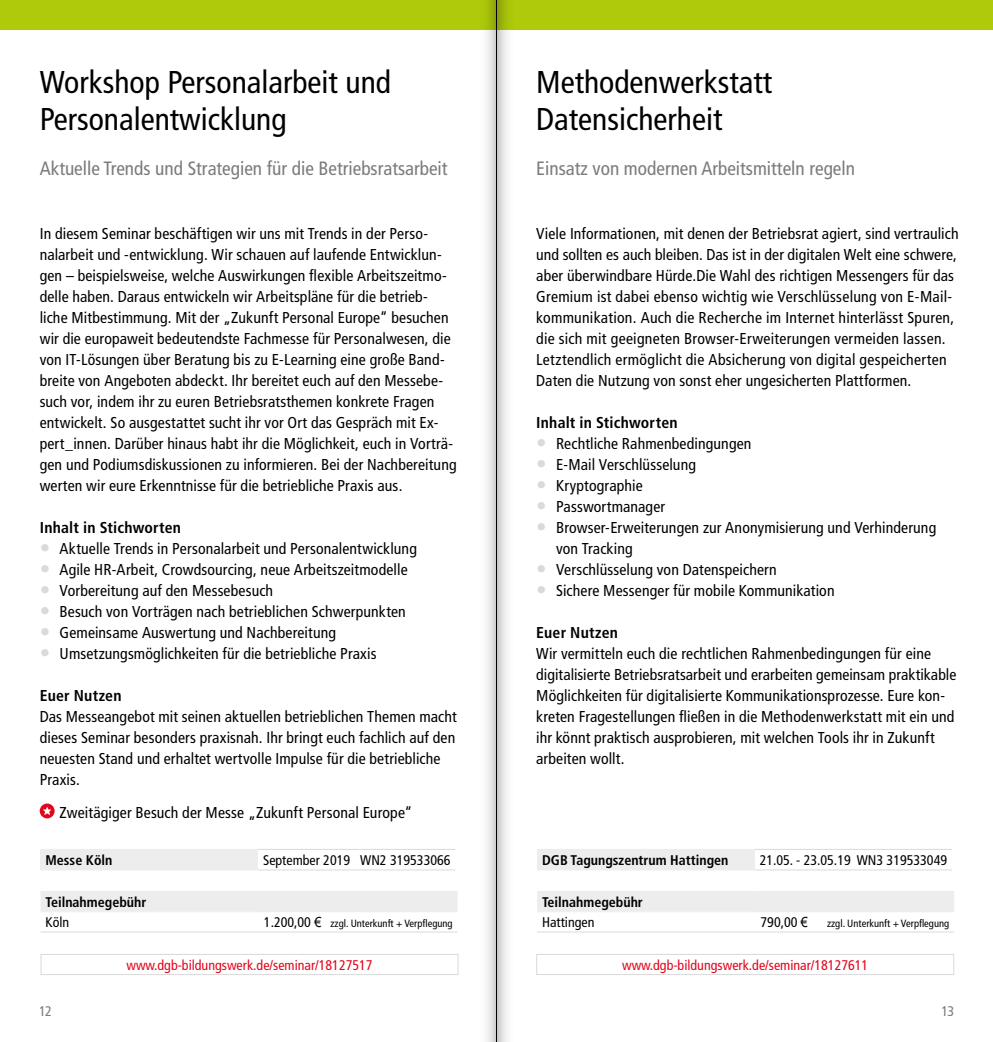
<style>
.page{position:relative;width:993px;height:1042px;background:#fff}
.page>*{position:absolute;margin:0;border:0;box-sizing:border-box;transform-origin:0 0}
.Headline_18_21{font:condensed 31.5px/36.8px "Frutiger";color:#000}
.Unterzeile_Head_11_1{font:condensed 19.25px "Frutiger";color:#7c7b7b}
.Headline_18_21-2{font:condensed 19.25px "Frutiger";color:#7c7b7b}
.Fliestext_9_12{font:condensed 15.75px/21px "Frutiger";letter-spacing:.01em;color:#000}
.Fließtext_fett_9_12{font:700 condensed 15.75px "Frutiger";letter-spacing:.015em;color:#000}
.Fliestext_9_12-2{font:700 condensed 15.75px "Frutiger";letter-spacing:.01em;color:#000}
.t1{font:condensed 14px "Frutiger";color:#e3051b}
.Tabellentext_8_8{font:condensed 14px "Frutiger";color:#000}
.t2{font:700 condensed 14px "Frutiger";color:#000}
.t3{font:condensed 14px "Frutiger";color:#7c7b7b}
.t4{font:condensed 10.5px "Frutiger";color:#000}
.s1{font-weight:900;font-size:21px;color:#dadada}
.s2{font-size:14px}
.s3{font-family:"Arial";font-stretch:normal;font-size:14px}
.s4{font-family:"Arial";font-stretch:normal}
</style>
<div class="page">
<div style="left:0;top:0;width:496px;height:30px;background:#afca0b"></div>
<div style="left:496px;top:0;width:496px;height:30px;background:#afca0b"></div>
<svg style="left:40px;top:803px;width:15px;height:15px"></svg>
<svg style="left:43px;top:807px;width:8px;height:8px"></svg>
<div style="left:41px;top:954px;width:417px;height:21px;border:1px solid #dadada"></div>
<div style="left:41px;top:849px;width:217px;height:21px;background:#ededed"></div>
<hr style="left:258px;top:849px;width:101px;height:1px;background:#dadada">
<hr style="left:359px;top:849px;width:96px;height:1px;background:#dadada">
<hr style="left:258px;top:869px;width:101px;height:1px;background:#dadada">
<hr style="left:359px;top:869px;width:96px;height:1px;background:#dadada">
<div style="left:41px;top:892px;width:416px;height:19px;background:#ededed"></div>
<hr style="left:41px;top:891px;width:218px;height:1px;background:#ededed">
<hr style="left:259px;top:891px;width:198px;height:1px;background:#ededed">
<hr style="left:41px;top:911px;width:218px;height:1px;background:#ededed">
<hr style="left:259px;top:911px;width:198px;height:1px;background:#ededed">
<hr style="left:41px;top:931px;width:218px;height:1px;background:#dadada">
<hr style="left:259px;top:931px;width:198px;height:1px;background:#dadada">
<div style="left:536px;top:954px;width:417px;height:21px;border:1px solid #dadada"></div>
<div style="left:537px;top:849px;width:217px;height:21px;background:#ededed"></div>
<hr style="left:754px;top:849px;width:101px;height:1px;background:#dadada">
<hr style="left:855px;top:849px;width:96px;height:1px;background:#dadada">
<hr style="left:754px;top:869px;width:101px;height:1px;background:#dadada">
<hr style="left:855px;top:869px;width:96px;height:1px;background:#dadada">
<div style="left:537px;top:892px;width:416px;height:19px;background:#ededed"></div>
<hr style="left:537px;top:891px;width:218px;height:1px;background:#ededed">
<hr style="left:755px;top:891px;width:198px;height:1px;background:#ededed">
<hr style="left:537px;top:911px;width:218px;height:1px;background:#ededed">
<hr style="left:755px;top:911px;width:198px;height:1px;background:#ededed">
<hr style="left:537px;top:931px;width:218px;height:1px;background:#dadada">
<hr style="left:755px;top:931px;width:198px;height:1px;background:#dadada">
<svg style="left:497px;top:0;width:10px;height:1042px"></svg>
<svg style="left:487px;top:0;width:9px;height:1042px"></svg>
<hr style="left:496px;top:0;width:1px;height:1042px;background:#000">
<p class="Headline_18_21" style="left:40px;top:64px;width:353px">Workshop Personalarbeit und<br>Personalentwicklung</p>
<p class="Unterzeile_Head_11_1" style="left:40px;top:157px;width:409px">Aktuelle Trends und Strategien für die Betriebsratsarbeit</p>
<p class="Fliestext_9_12" style="left:40px;top:223px;width:408px">In diesem Seminar beschäftigen wir uns mit Trends in der Perso&shy;nalarbeit und -entwicklung. Wir schauen auf laufende Entwicklun&shy;gen – beispielsweise, welche Auswirkungen flexible Arbeitszeitmo&shy;delle haben. Daraus entwickeln wir Arbeitspläne für die betrieb-</p>
<p class="Fliestext_9_12" style="left:40px;top:307px;width:418px">liche Mitbestimmung. Mit der „Zukunft Personal Europe“ besuchen wir die europaweit bedeutendste Fachmesse für Personalwesen, die von IT-Lösungen über Beratung bis zu E-Learning eine große Band&shy;breite von Angeboten abdeckt. Ihr bereitet euch auf den Messebe&shy;such vor, indem ihr zu euren Betriebsratsthemen konkrete Fragen entwickelt. So ausgestattet sucht ihr vor Ort das Gespräch mit Ex&shy;pert_innen. Darüber hinaus habt ihr die Möglichkeit, euch in Vorträ&shy;gen und Podiumsdiskussionen zu informieren. Bei der Nachbereitung werten wir eure Erkenntnisse für die betriebliche Praxis aus.</p>
<p class="Fließtext_fett_9_12" style="left:40px;top:518px;width:143px">Inhalt in Stichworten</p>
<p class="Fliestext_9_12" style="left:40px;top:538px;width:378px"><span class="s1">•</span> Aktuelle Trends in Personalarbeit und Personalentwicklung</p>
<p class="Fliestext_9_12" style="left:40px;top:559px;width:369px"><span class="s1">•</span> Agile HR-Arbeit, Crowdsourcing, neue Arbeitszeitmodelle</p>
<p class="Fliestext_9_12" style="left:40px;top:580px;width:235px"><span class="s1">•</span> Vorbereitung auf den Messebesuch</p>
<p class="Fliestext_9_12" style="left:40px;top:601px;width:367px"><span class="s1">•</span> Besuch von Vorträgen nach betrieblichen Schwerpunkten</p>
<p class="Fliestext_9_12" style="left:40px;top:622px;width:298px"><span class="s1">•</span> Gemeinsame Auswertung und Nachbereitung</p>
<p class="Fliestext_9_12" style="left:40px;top:643px;width:338px"><span class="s1">•</span> Umsetzungsmöglichkeiten für die betriebliche Praxis</p>
<p class="Fließtext_fett_9_12" style="left:40px;top:686px;width:83px">Euer Nutzen</p>
<p class="Fliestext_9_12" style="left:40px;top:706px;width:418px">Das Messeangebot mit seinen aktuellen betrieblichen Themen macht dieses Seminar besonders praxisnah. Ihr bringt euch fachlich auf den neuesten Stand und erhaltet wertvolle Impulse für die betriebliche Praxis.</p>
<p class="Fliestext_9_12" style="left:60px;top:802px;width:354px">Zweitägiger Besuch der Messe „Zukunft Personal Europe“</p>
<p class="t2" style="left:45px;top:852px;width:68px">Messe Köln</p>
<p class="Tabellentext_8_8" style="left:263px;top:852px;width:88px">September 2019</p>
<p class="Tabellentext_8_8" style="left:360px;top:852px;width:92px">WN2 319533066</p>
<p class="t2" style="left:45px;top:893px;width:102px">Teilnahmegebühr</p>
<p class="Tabellentext_8_8" style="left:45px;top:914px;width:25px">Köln</p>
<p class="t4" style="left:264px;top:917px;width:190px"><span class="s2">1.200,00</span> <span class="s3">€</span> zzgl. Unterkunft + Verpflegung</p>
<p class="t1" style="left:126px;top:957px;width:248px">www.dgb-bildungswerk.de/seminar/18127517</p>
<p class="Headline_18_21" style="left:536px;top:64px;width:237px">Methodenwerkstatt<br>Datensicherheit</p>
<p class="Headline_18_21-2" style="left:536px;top:157px;width:320px">Einsatz von modernen Arbeitsmitteln regeln</p>
<p class="Fliestext_9_12" style="left:536px;top:223px;width:424px">Viele Informationen, mit denen der Betriebsrat agiert, sind vertraulich und sollten es auch bleiben. Das ist in der digitalen Welt eine schwere, aber überwindbare Hürde.Die Wahl des richtigen Messengers für das Gremium ist dabei ebenso wichtig wie Verschlüsselung von E-Mail&shy;kommunikation. Auch die Recherche im Internet hinterlässt Spuren, die sich mit geeigneten Browser-Erweiterungen vermeiden lassen.<br>Letztendlich ermöglicht die Absicherung von digital gespeicherten Daten die Nutzung von sonst eher ungesicherten Plattformen.</p>
<p class="Fliestext_9_12-2" style="left:536px;top:413px;width:143px">Inhalt in Stichworten</p>
<p class="Fliestext_9_12" style="left:536px;top:433px;width:217px"><span class="s1">•</span> Rechtliche Rahmenbedingungen</p>
<p class="Fliestext_9_12" style="left:536px;top:454px;width:161px"><span class="s1">•</span> E-Mail Verschlüsselung</p>
<p class="Fliestext_9_12" style="left:536px;top:475px;width:108px"><span class="s1">•</span> Kryptographie</p>
<p class="Fliestext_9_12" style="left:536px;top:496px;width:130px"><span class="s1">•</span> Passwortmanager</p>
<p class="Fliestext_9_12" style="left:556px;top:517px;width:381px;text-indent:-20px"><span class="s1">•</span> Browser-Erweiterungen zur Anonymisierung und Verhinderung von Tracking</p>
<p class="Fliestext_9_12" style="left:536px;top:559px;width:242px"><span class="s1">•</span> Verschlüsselung von Datenspeichern</p>
<p class="Fliestext_9_12" style="left:536px;top:580px;width:300px"><span class="s1">•</span> Sichere Messenger für mobile Kommunikation</p>
<p class="Fließtext_fett_9_12" style="left:536px;top:623px;width:83px">Euer Nutzen</p>
<p class="Fliestext_9_12" style="left:536px;top:643px;width:421px">Wir vermitteln euch die rechtlichen Rahmenbedingungen für eine digitalisierte Betriebsratsarbeit und erarbeiten gemeinsam praktikable Möglichkeiten für digitalisierte Kommunikationsprozesse. Eure kon&shy;kreten Fragestellungen fließen in die Methodenwerkstatt mit ein und ihr könnt praktisch ausprobieren, mit welchen Tools ihr in Zukunft arbeiten wollt.</p>
<p class="t2" style="left:542px;top:852px;width:188px">DGB Tagungszentrum Hattingen</p>
<p class="Tabellentext_8_8" style="left:759px;top:852px;width:189px">21.05. - 23.05.19 WN3 319533049</p>
<p class="t2" style="left:542px;top:893px;width:102px">Teilnahmegebühr</p>
<p class="Tabellentext_8_8" style="left:542px;top:914px;width:54px">Hattingen</p>
<p class="Tabellentext_8_8" style="left:760px;top:914px;width:49px">790,00 <span class="s4">€</span></p>
<p class="t4" style="left:826px;top:917px;width:124px">zzgl. Unterkunft + Verpflegung</p>
<p class="t1" style="left:622px;top:957px;width:248px">www.dgb-bildungswerk.de/seminar/18127611</p>
<p class="t3" style="left:39px;top:1003px;width:14px">12</p>
<p class="t3" style="left:941px;top:1003px;width:14px">13</p>
</div>
